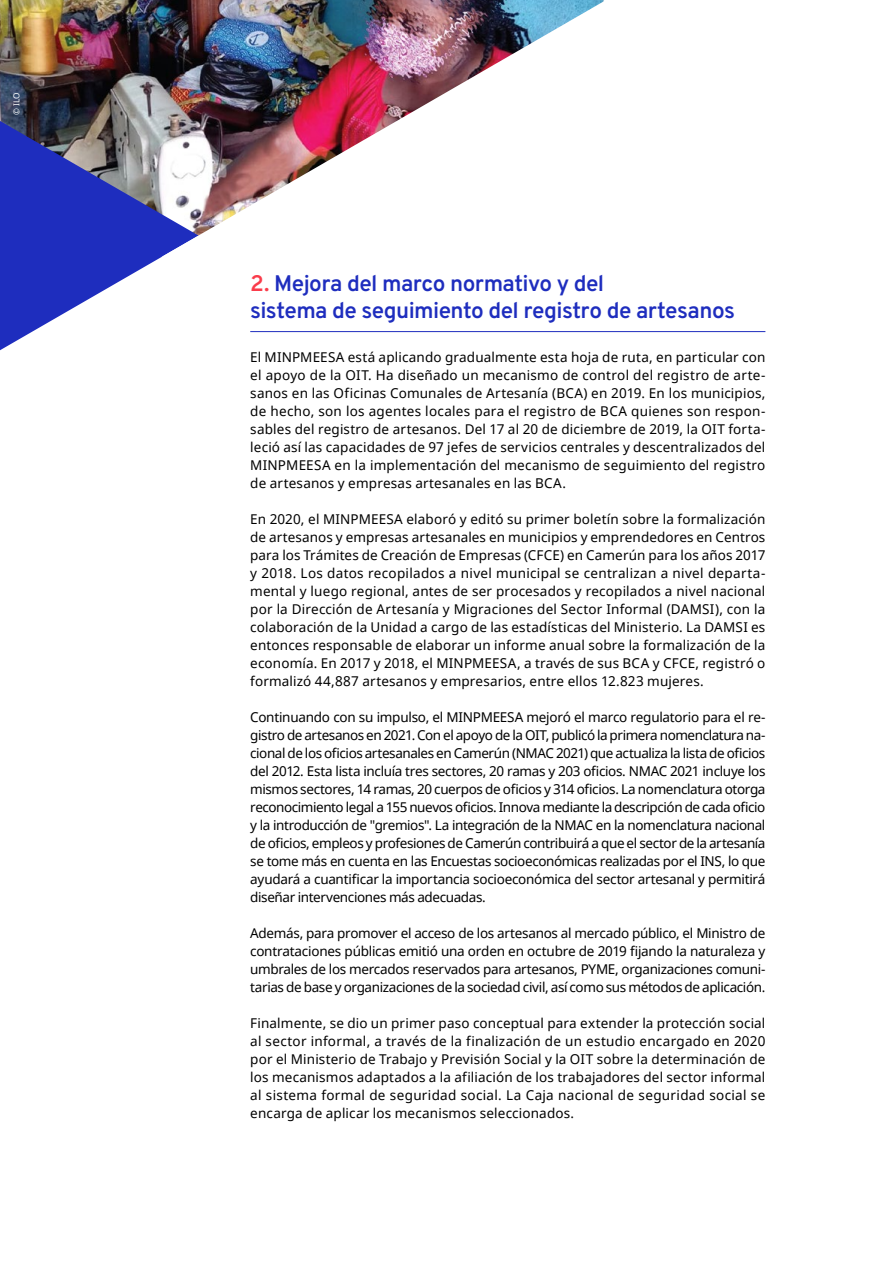
<style>
.page{position:relative;width:893px;height:1263px;background:#fff}
.page>*{position:absolute;margin:0;border:0;box-sizing:border-box;transform-origin:0 0}
.t1{font:600 22.5px/27px "Overpass";letter-spacing:-.025em;color:#1e2dbe}
.t2{font:13.5px/18px "Noto Sans";letter-spacing:.01em;color:#000;text-align:justify}
.t3{font:8.25px "Noto Sans";color:#fff}
.s1{color:#fa3c4b}
</style>
<div class="page">
<img style="left:0;top:0;width:162px;height:121px">
<svg style="left:0;top:121px;width:162px;height:229px;fill:#1e2dbe"></svg>
<img style="left:162px;top:0;width:442px;height:257px">
<hr style="left:250px;top:331px;width:515px;height:1px;background:#1e2dbe">
<p class="t3" style="left:11px;top:115px;width:24px;rotate:-90deg">© ILO</p>
<h1 class="t1" style="left:250px;top:269px;width:486px"><span class="s1">2.</span> Mejora del marco normativo y del<br>sistema de seguimiento del registro de artesanos</h1>
<p class="t2" style="left:250px;top:347px;width:517px">El MINPMEESA está aplicando gradualmente esta hoja de ruta, en particular con el apoyo de la OIT. Ha diseñado un mecanismo de control del registro de arte&shy;sanos en las Oficinas Comunales de Artesanía (BCA) en 2019. En los municipios, de hecho, son los agentes locales para el registro de BCA quienes son respon&shy;sables del registro de artesanos. Del 17 al 20 de diciembre de 2019, la OIT forta&shy;leció así las capacidades de 97 jefes de servicios centrales y descentralizados del MINPMEESA en la implementación del mecanismo de seguimiento del registro de artesanos y empresas artesanales en las BCA.</p>
<p class="t2" style="left:250px;top:509px;width:517px">En 2020, el MINPMEESA elaboró y editó su primer boletín sobre la formalización de artesanos y empresas artesanales en municipios y emprendedores en Centros para los Trámites de Creación de Empresas (CFCE) en Camerún para los años 2017 y 2018. Los datos recopilados a nivel municipal se centralizan a nivel departa&shy;mental y luego regional, antes de ser procesados y recopilados a nivel nacional por la Dirección de Artesanía y Migraciones del Sector Informal (DAMSI), con la colaboración de la Unidad a cargo de las estadísticas del Ministerio. La DAMSI es entonces responsable de elaborar un informe anual sobre la formalización de la economía. En 2017 y 2018, el MINPMEESA, a través de sus BCA y CFCE, registró o formalizó 44,887 artesanos y empresarios, entre ellos 12.823 mujeres.</p>
<p class="t2" style="left:250px;top:707px;width:517px">Continuando con su impulso, el MINPMEESA mejoró el marco regulatorio para el re&shy;gistro de artesanos en 2021. Con el apoyo de la OIT, publicó la primera nomenclatura na&shy;cional de los oficios artesanales en Camerún (NMAC 2021) que actualiza la lista de oficios del 2012. Esta lista incluía tres sectores, 20 ramas y 203 oficios. NMAC 2021 incluye los mismos sectores, 14 ramas, 20 cuerpos de oficios y 314 oficios. La nomenclatura otorga reconocimiento legal a 155 nuevos oficios. Innova mediante la descripción de cada oficio y la introducción de "gremios". La integración de la NMAC en la nomenclatura nacional de oficios, empleos y profesiones de Camerún contribuirá a que el sector de la artesanía se tome más en cuenta en las Encuestas socioeconómicas realizadas por el INS, lo que ayudará a cuantificar la importancia socioeconómica del sector artesanal y permitirá diseñar intervenciones más adecuadas.</p>
<p class="t2" style="left:250px;top:923px;width:517px">Además, para promover el acceso de los artesanos al mercado público, el Ministro de contrataciones públicas emitió una orden en octubre de 2019 fijando la naturaleza y umbrales de los mercados reservados para artesanos, PYME, organizaciones comuni&shy;tarias de base y organizaciones de la sociedad civil, así como sus métodos de aplicación.</p>
<p class="t2" style="left:250px;top:1013px;width:517px">Finalmente, se dio un primer paso conceptual para extender la protección social al sector informal, a través de la finalización de un estudio encargado en 2020 por el Ministerio de Trabajo y Previsión Social y la OIT sobre la determinación de los mecanismos adaptados a la afiliación de los trabajadores del sector informal al sistema formal de seguridad social. La Caja nacional de seguridad social se encarga de aplicar los mecanismos seleccionados.</p>
</div>
